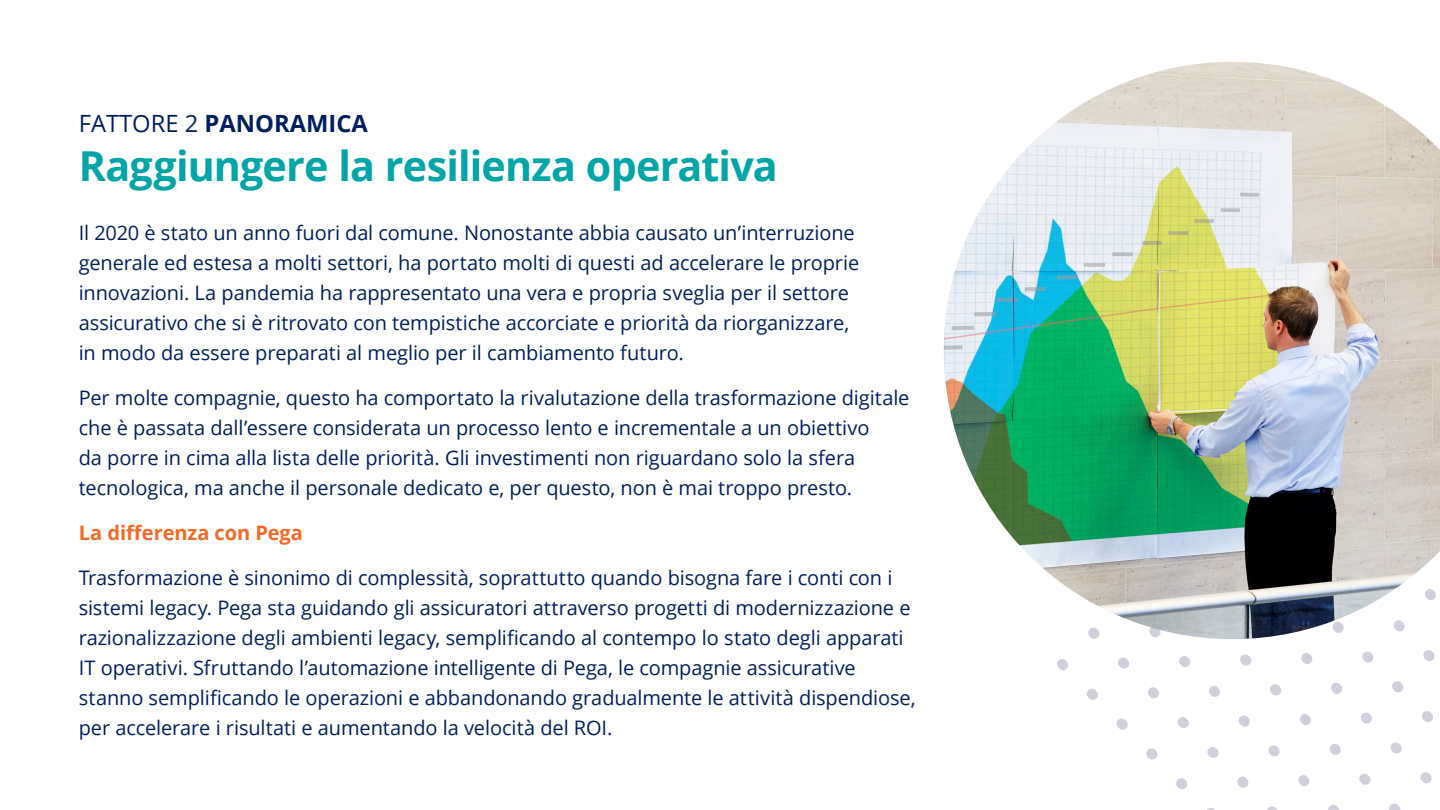
<style>
.page{position:relative;width:1440px;height:810px;background:#fff}
.page>*{position:absolute;margin:0;border:0;box-sizing:border-box;transform-origin:0 0}
.t1{font:700 41.25px "Open Sans";letter-spacing:-.02em;color:#00a6a7}
.t2{font:700 23.75px "Open Sans";color:#001f5f}
.t3{font:20px/30px "Open Sans";letter-spacing:-.005em;color:#001f5f}
.t4{font:700 20px "Open Sans";letter-spacing:-.005em;color:#f36a27}
.s1{font-weight:400}
</style>
<div class="page">
<svg style="left:1207px;top:808px;width:8px;height:2px"></svg>
<svg style="left:1176px;top:778px;width:12px;height:11px"></svg>
<svg style="left:1146px;top:748px;width:12px;height:12px"></svg>
<svg style="left:1116px;top:718px;width:12px;height:12px"></svg>
<svg style="left:1087px;top:688px;width:11px;height:12px"></svg>
<svg style="left:1057px;top:659px;width:11px;height:11px"></svg>
<svg style="left:1267px;top:806px;width:11px;height:4px"></svg>
<svg style="left:1237px;top:776px;width:12px;height:12px"></svg>
<svg style="left:1207px;top:747px;width:12px;height:11px"></svg>
<svg style="left:1177px;top:717px;width:12px;height:11px"></svg>
<svg style="left:1148px;top:687px;width:11px;height:12px"></svg>
<svg style="left:1118px;top:657px;width:11px;height:12px"></svg>
<svg style="left:1328px;top:805px;width:11px;height:5px"></svg>
<svg style="left:1298px;top:775px;width:12px;height:12px"></svg>
<svg style="left:1268px;top:745px;width:12px;height:12px"></svg>
<svg style="left:1238px;top:715px;width:12px;height:12px"></svg>
<svg style="left:1209px;top:686px;width:11px;height:11px"></svg>
<svg style="left:1179px;top:656px;width:12px;height:11px"></svg>
<svg style="left:1389px;top:803px;width:12px;height:7px"></svg>
<svg style="left:1359px;top:773px;width:12px;height:12px"></svg>
<svg style="left:1329px;top:744px;width:12px;height:11px"></svg>
<svg style="left:1300px;top:714px;width:11px;height:11px"></svg>
<svg style="left:1270px;top:684px;width:11px;height:12px"></svg>
<svg style="left:1240px;top:654px;width:12px;height:12px"></svg>
<svg style="left:1420px;top:772px;width:12px;height:12px"></svg>
<svg style="left:1390px;top:742px;width:12px;height:12px"></svg>
<svg style="left:1361px;top:712px;width:11px;height:12px"></svg>
<svg style="left:1331px;top:683px;width:11px;height:11px"></svg>
<svg style="left:1301px;top:653px;width:12px;height:11px"></svg>
<svg style="left:1422px;top:711px;width:11px;height:11px"></svg>
<svg style="left:1392px;top:681px;width:11px;height:12px"></svg>
<svg style="left:1362px;top:651px;width:12px;height:12px"></svg>
<svg style="left:1423px;top:650px;width:12px;height:11px"></svg>
<img style="left:944px;top:62px;width:496px;height:577px">
<p class="t2" style="left:79px;top:106px;width:291px"><span class="s1">FATTORE 2</span> PANORAMICA</p>
<h1 class="t1" style="left:79px;top:137px;width:701px">Raggiungere la resilienza operativa</h1>
<p class="t3" style="left:79px;top:217px;width:782px">Il 2020 è stato un anno fuori dal comune. Nonostante abbia causato un’interruzione generale ed estesa a molti settori, ha portato molti di questi ad accelerare le proprie innovazioni. La pandemia ha rappresentato una vera e propria sveglia per il settore assicurativo che si è ritrovato con tempistiche accorciate e priorità da riorganizzare, in modo da essere preparati al meglio per il cambiamento futuro.</p>
<p class="t3" style="left:79px;top:382px;width:832px">Per molte compagnie, questo ha comportato la rivalutazione della trasformazione digitale che è passata dall’essere considerata un processo lento e incrementale a un obiettivo<br>da porre in cima alla lista delle priorità. Gli investimenti non riguardano solo la sfera tecnologica, ma anche il personale dedicato e, per questo, non è mai troppo presto.</p>
<p class="t4" style="left:79px;top:519px;width:226px">La differenza con Pega</p>
<p class="t3" style="left:79px;top:562px;width:838px">Trasformazione è sinonimo di complessità, soprattutto quando bisogna fare i conti con i sistemi legacy. Pega sta guidando gli assicuratori attraverso progetti di modernizzazione e razionalizzazione degli ambienti legacy, semplificando al contempo lo stato degli apparati IT operativi. Sfruttando l’automazione intelligente di Pega, le compagnie assicurative stanno semplificando le operazioni e abbandonando gradualmente le attività dispendiose, per accelerare i risultati e aumentando la velocità del ROI.</p>
</div>
